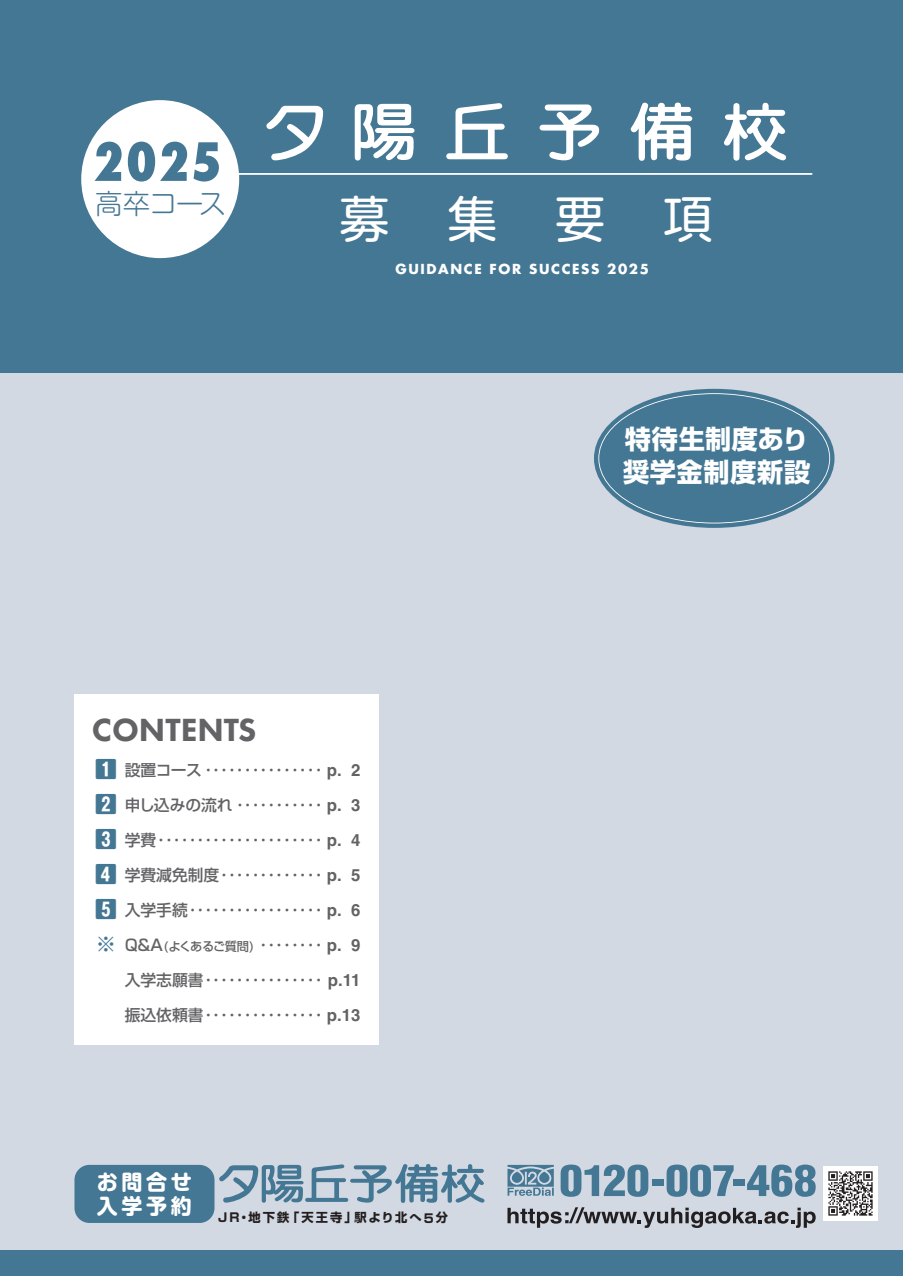
<style>
.page{position:relative;width:903px;height:1276px;background:#d3d9e2}
.page>*{position:absolute;margin:0;border:0;box-sizing:border-box;transform-origin:0 0}
.t1{font:800 condensed 51.1px "Futura Std";color:#447794}
.t2{font:49.88px "Shin M Go Pro Regular 90 pv RKSJ H";color:#fff}
.t3{font:800 33.25px "Futura PT";color:#636366}
.t4{font:27.3px "Shin M Go Pro Light 90 pv RKSJ H";letter-spacing:-.025em;color:#447794}
.t5{font:26.25px/33.2px "Shin Go Pro Bold 90 pv RKSJ H";letter-spacing:.02em;color:#fff}
.t6{font:21px/24.5px "Shin M Go Pro Bold 90 pv RKSJ H";letter-spacing:.17em;color:#fff}
.t7{font:21px/35px "Gothic MB101 Pro Bold 90 pv RKSJ H";color:#447794;text-align:justify}
.t8{font:15.75px "Shin Go Pro Medium 90 pv RKSJ H";color:#636366}
.t9{font:700 13.47px "Futura Std";letter-spacing:.12em;color:#fff}
.t10{font:12.25px "Shin Go Pro Bold 90 pv RKSJ H";letter-spacing:.17em;color:#231f20}
.s1{font-family:"Helvetica";font-weight:700;font-size:16.8px}
.s2{font-size:12.25px}
</style>
<div class="page">
<div style="left:0;top:1251px;width:903px;height:25px;background:#447794"></div>
<div style="left:594px;top:389px;width:241px;height:139px;border:10px solid #447794;border-radius:50%"></div>
<div style="left:599px;top:394px;width:230px;height:129px;background:#447794;border-radius:50%"></div>
<svg style="left:508px;top:1165px;width:46px;height:31px"></svg>
<svg style="left:561px;top:1164px;width:88px;height:33px"></svg>
<div style="left:652px;top:1180px;width:11px;height:6px;background:#447794"></div>
<svg style="left:667px;top:1164px;width:67px;height:33px"></svg>
<div style="left:733px;top:1180px;width:12px;height:6px;background:#447794"></div>
<svg style="left:747px;top:1164px;width:69px;height:33px"></svg>
<svg style="left:219px;top:1164px;width:266px;height:39px"></svg>
<div style="left:74px;top:1165px;width:141px;height:58px;background:#447794;border-radius:15px"></div>
<div style="left:74px;top:694px;width:305px;height:350px;background:#fff"></div>
<div style="left:0;top:0;width:903px;height:372px;background:#447794"></div>
<img style="left:823px;top:1166px;width:55px;height:55px">
<svg style="left:508px;top:1207px;width:308px;height:21px"></svg>
<svg style="left:266px;top:106px;width:57px;height:54px"></svg>
<svg style="left:355px;top:104px;width:60px;height:57px"></svg>
<svg style="left:446px;top:103px;width:62px;height:56px"></svg>
<svg style="left:540px;top:104px;width:59px;height:56px"></svg>
<svg style="left:631px;top:103px;width:61px;height:58px"></svg>
<svg style="left:724px;top:103px;width:62px;height:58px"></svg>
<hr style="left:235px;top:173px;width:577px;height:2px;background:#fff">
<div style="left:81px;top:100px;width:158px;height:158px;background:#fff;border-radius:50%"></div>
<h1 class="t1" style="left:93px;top:133px;width:131px">2025</h1>
<h3 class="t4" style="left:95px;top:194px;width:133px">高卒コース</h3>
<h2 class="t2" style="left:340px;top:201px;width:375px">募　集　要　項</h2>
<p class="t9" style="left:395px;top:262px;width:255px">GUIDANCE FOR SUCCESS 2025</p>
<h3 class="t5" style="left:623px;top:426px;width:189px">特待生制度あり奨学金制度新設</h3>
<h3 class="t3" style="left:92px;top:719px;width:166px">CONTENTS</h3>
<p class="t8" style="left:125px;top:764px;width:237px">設置コース･･･････････････ <span class="s1">p. 2</span></p>
<p class="t8" style="left:125px;top:799px;width:237px">申し込みの流れ･･･････････ <span class="s1">p. 3</span></p>
<p class="t8" style="left:125px;top:834px;width:237px">学費･････････････････････ <span class="s1">p. 4</span></p>
<p class="t8" style="left:125px;top:869px;width:237px">学費減免制度･････････････ <span class="s1">p. 5</span></p>
<p class="t8" style="left:125px;top:904px;width:237px">入学手続･････････････････ <span class="s1">p. 6</span></p>
<p class="t8" style="left:123px;top:939px;width:239px">Ｑ＆Ａ<span class="s2">(よくあるご質問)</span> ････････ <span class="s1">p. 9</span></p>
<p class="t8" style="left:125px;top:974px;width:237px">入学志願書･･･････････････ <span class="s1">p.11</span></p>
<p class="t8" style="left:125px;top:1009px;width:237px">振込依頼書･･･････････････ <span class="s1">p.13</span></p>
<h3 class="t7" style="left:95px;top:754px;width:22px">1<br>2<br>3<br>4<br>5 ※</h3>
<h3 class="t6" style="left:97px;top:1172px;width:96px">お問合せ入学予約</h3>
<p class="t10" style="left:218px;top:1213px;width:231px">JR・地下鉄「天王寺」駅より北へ5分</p>
</div>
